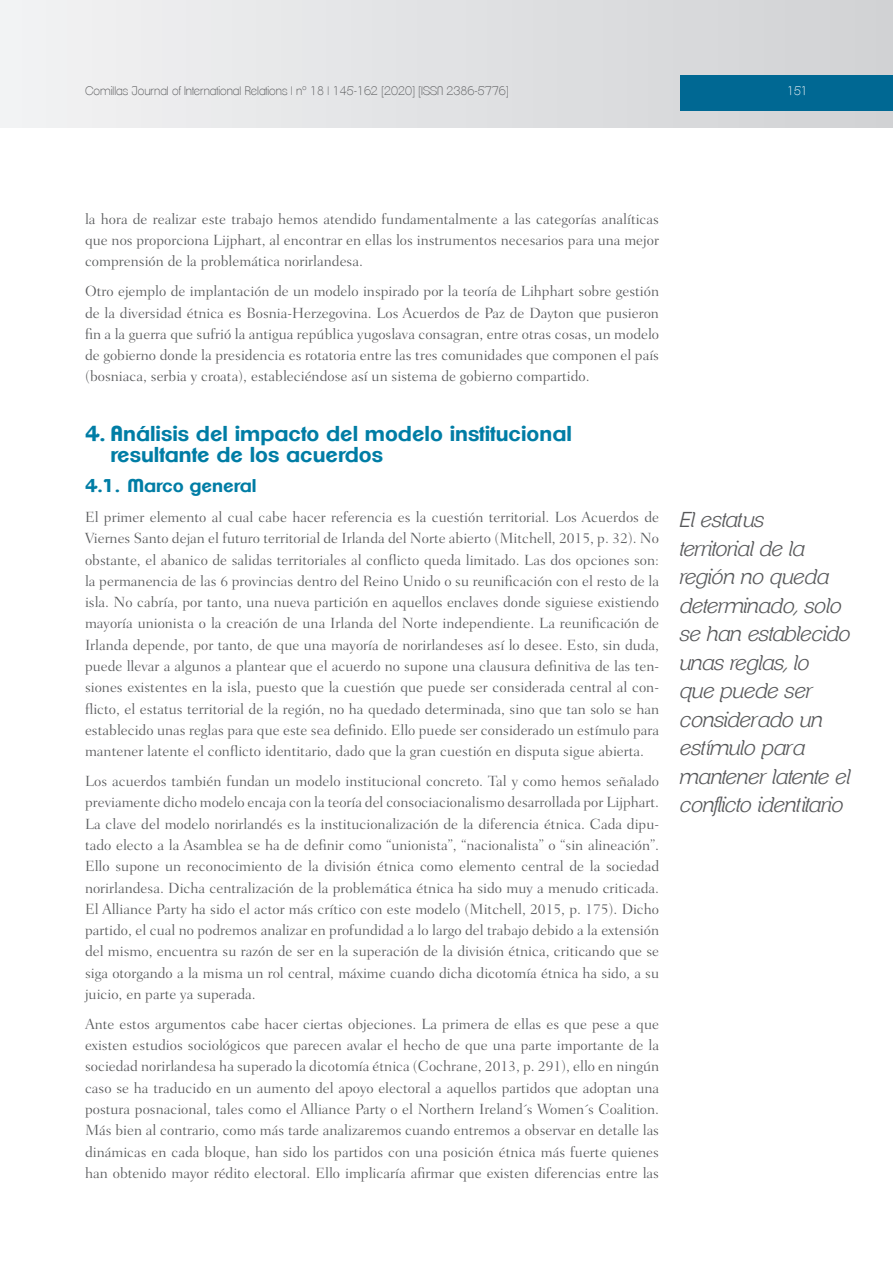
<style>
.page{position:relative;width:893px;height:1263px;background:#fff}
.page>*{position:absolute;margin:0;border:0;box-sizing:border-box;transform-origin:0 0}
._12_Entresacado{font:italic 300 21px/28.5px "Clemente P Daf";color:#57585a}
._07_Apartados{font:700 21px/21.3px "Clemente P Dam";color:#007da5}
._13_Subapartados{font:700 18px "Clemente P Dam";color:#007da5}
.t1{font:300 15px/21.3px "Fairfield LH";color:#57585a;text-align:justify}
.t2{font:200 12px "Clemente P Dac";color:#57585a}
.t3{font:200 12px "Clemente P Dac";color:#fff}
</style>
<div class="page">
<div style="left:0;top:0;width:893px;height:128px;background:linear-gradient(to right,#f2f3f4,#d0d2d4)"></div>
<div style="left:680px;top:75px;width:213px;height:36px;background:#006893"></div>
<p class="t2" style="left:85px;top:83px;width:425px">Comillas Journal of International Relations | nº 18 | 145-162 [2020] [ISSN 2386-5776]</p>
<p class="t3" style="left:787px;top:83px;width:22px">151</p>
<p class="t1" style="left:85px;top:208px;width:575px">la hora de realizar este trabajo hemos atendido fundamentalmente a las categorías analíticas que nos proporciona Lijphart, al encontrar en ellas los instrumentos necesarios para una mejor comprensión de la problemática norirlandesa.</p>
<p class="t1" style="left:85px;top:281px;width:576px">Otro ejemplo de implantación de un modelo inspirado por la teoría de Lihphart sobre gestión de la diversidad étnica es Bosnia-Herzegovina. Los Acuerdos de Paz de Dayton que pusieron fin a la guerra que sufrió la antigua república yugoslava consagran, entre otras cosas, un modelo de gobierno donde la presidencia es rotatoria entre las tres comunidades que componen el país (bosniaca, serbia y croata), estableciéndose así un sistema de gobierno compartido.</p>
<p class="_07_Apartados" style="left:111px;top:423px;width:463px;text-indent:-26px">4. Análisis del impacto del modelo institucional resultante de los acuerdos</p>
<p class="_13_Subapartados" style="left:85px;top:475px;width:173px">4.1. Marco general</p>
<p class="t1" style="left:85px;top:506px;width:576px">El primer elemento al cual cabe hacer referencia es la cuestión territorial. Los Acuerdos de Viernes Santo dejan el futuro territorial de Irlanda del Norte abierto (Mitchell, 2015, p. 32). No obstante, el abanico de salidas territoriales al conflicto queda limitado. Las dos opciones son: la permanencia de las 6 provincias dentro del Reino Unido o su reunificación con el resto de la isla. No cabría, por tanto, una nueva partición en aquellos enclaves donde siguiese existiendo mayoría unionista o la creación de una Irlanda del Norte independiente. La reunificación de Irlanda depende, por tanto, de que una mayoría de norirlandeses así lo desee. Esto, sin duda, puede llevar a algunos a plantear que el acuerdo no supone una clausura definitiva de las ten&shy;siones existentes en la isla, puesto que la cuestión que puede ser considerada central al con&shy;flicto, el estatus territorial de la región, no ha quedado determinada, sino que tan solo se han establecido unas reglas para que este sea definido. Ello puede ser considerado un estímulo para mantener latente el conflicto identitario, dado que la gran cuestión en disputa sigue abierta.</p>
<p class="t1" style="left:85px;top:770px;width:576px">Los acuerdos también fundan un modelo institucional concreto. Tal y como hemos señalado previamente dicho modelo encaja con la teoría del consociacionalismo desarrollada por Lijphart.<br>La clave del modelo norirlandés es la institucionalización de la diferencia étnica. Cada dipu&shy;tado electo a la Asamblea se ha de definir como “unionista”, “nacionalista” o “sin alineación”.<br>Ello supone un reconocimiento de la división étnica como elemento central de la sociedad norirlandesa. Dicha centralización de la problemática étnica ha sido muy a menudo criticada.<br>El Alliance Party ha sido el actor más crítico con este modelo (Mitchell, 2015, p. 175). Dicho partido, el cual no podremos analizar en profundidad a lo largo del trabajo debido a la extensión del mismo, encuentra su razón de ser en la superación de la división étnica, criticando que se siga otorgando a la misma un rol central, máxime cuando dicha dicotomía étnica ha sido, a su juicio, en parte ya superada.</p>
<p class="t1" style="left:85px;top:1013px;width:576px">Ante estos argumentos cabe hacer ciertas objeciones. La primera de ellas es que pese a que existen estudios sociológicos que parecen avalar el hecho de que una parte importante de la sociedad norirlandesa ha superado la dicotomía étnica (Cochrane, 2013, p. 291), ello en ningún caso se ha traducido en un aumento del apoyo electoral a aquellos partidos que adoptan una postura posnacional, tales como el Alliance Party o el Northern Ireland´s Women´s Coalition.<br>Más bien al contrario, como más tarde analizaremos cuando entremos a observar en detalle las dinámicas en cada bloque, han sido los partidos con una posición étnica más fuerte quienes han obtenido mayor rédito electoral. Ello implicaría afirmar que existen diferencias entre las</p>
<p class="_12_Entresacado" style="left:680px;top:505px;width:172px">El estatus<br>territorial de la región no queda determinado, solo se han establecido unas reglas, lo<br>que puede ser considerado un estímulo para mantener latente el conflicto identitario</p>
</div>
